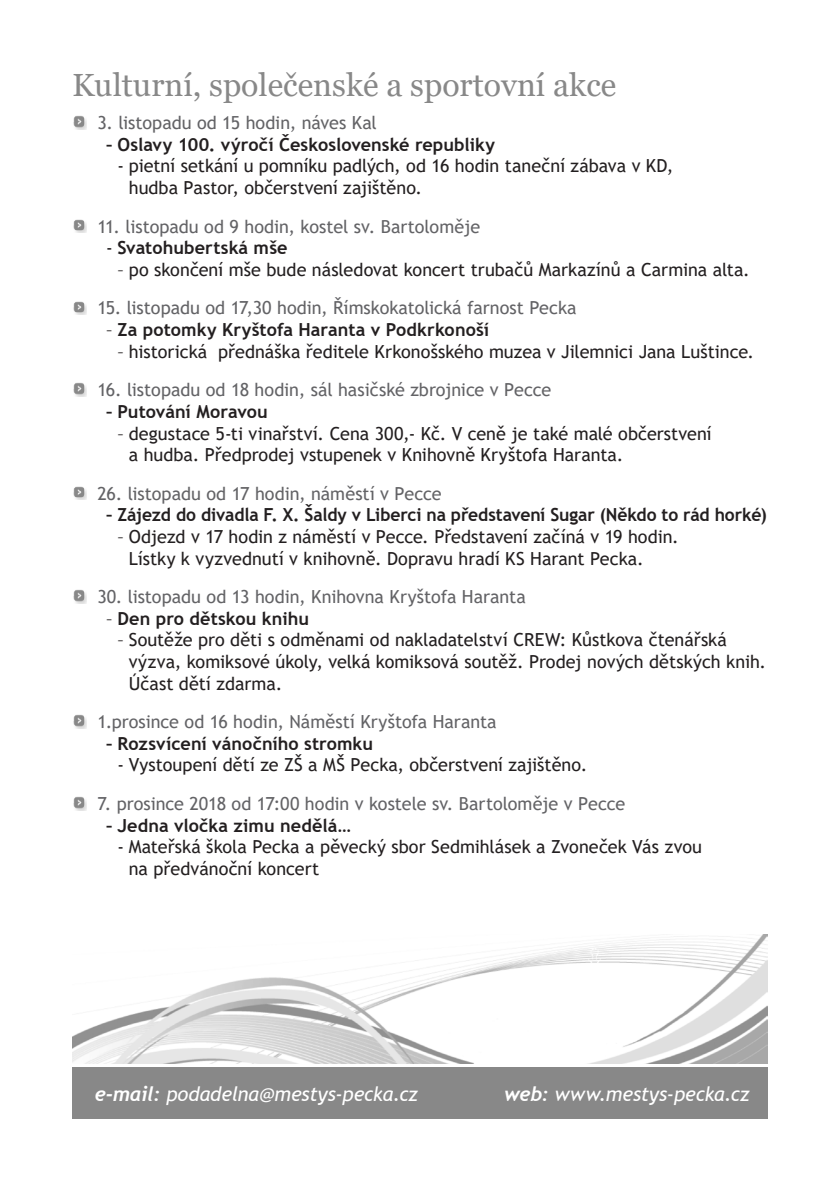
<style>
.page{position:relative;width:840px;height:1191px;background:#fff}
.page>*{position:absolute;margin:0;border:0;box-sizing:border-box;transform-origin:0 0}
.Nadpis_1{font:32px "Georgia";color:#888}
.Zahlavi_tabulky{font:italic 20px "Trebuchet MS";letter-spacing:-.005em;color:#fff}
.plesy{font:18px/21.6px "Trebuchet MS";color:#231f20}
.plesy-2{font:18px "Trebuchet MS";letter-spacing:-.005em;color:#636366}
.plesy-3{font:700 18px "Trebuchet MS";color:#231f20}
.s1{font-weight:400}
.s2{font-family:"Trebuchet";font-weight:700}
</style>
<div class="page">
<div style="left:72px;top:1068px;width:695px;height:51px;background:#888"></div>
<img style="left:73px;top:115px;width:13px;height:14px">
<img style="left:73px;top:219px;width:13px;height:14px">
<img style="left:73px;top:301px;width:13px;height:13px">
<img style="left:73px;top:382px;width:13px;height:14px">
<img style="left:73px;top:486px;width:13px;height:14px">
<img style="left:73px;top:589px;width:13px;height:14px">
<img style="left:73px;top:714px;width:13px;height:14px">
<img style="left:73px;top:796px;width:13px;height:14px">
<img style="left:72px;top:934px;width:695px;height:129px">
<p class="Nadpis_1" style="left:72px;top:66px;width:545px">Kulturní, společenské a sportovní akce</p>
<p class="plesy-2" style="left:97px;top:111px;width:281px">3. listopadu od 15 hodin, náves Kal</p>
<p class="plesy-3" style="left:106px;top:133px;width:390px">– Oslavy 100. výročí Československé republiky</p>
<p class="plesy" style="left:129px;top:155px;width:545px;text-indent:-11px">- pietní setkání u pomníku padlých, od 16 hodin taneční zábava v KD, hudba Pastor, občerstvení zajištěno.</p>
<p class="plesy-2" style="left:97px;top:215px;width:384px">11. listopadu od 9 hodin, kostel sv. Bartoloměje</p>
<p class="plesy-3" style="left:106px;top:237px;width:183px"><span class="s1">-</span> Svatohubertská mše</p>
<p class="plesy" style="left:117px;top:258px;width:633px">– po skončení mše bude následovat koncert trubačů Markazínů a Carmina alta.</p>
<p class="plesy-2" style="left:97px;top:297px;width:480px">15. listopadu od 17,30 hodin, Římskokatolická farnost Pecka</p>
<p class="plesy-3" style="left:106px;top:318px;width:384px"><span class="s1">–</span> Za potomky Kryštofa Haranta v Podkrkonoší</p>
<p class="plesy" style="left:117px;top:340px;width:637px">– historická přednáška ředitele Krkonošského muzea v Jilemnici Jana Luštince.</p>
<p class="plesy-2" style="left:97px;top:378px;width:455px">16. listopadu od 18 hodin, sál hasičské zbrojnice v Pecce</p>
<p class="plesy-3" style="left:106px;top:400px;width:163px">– Putování Moravou</p>
<p class="plesy" style="left:129px;top:422px;width:584px;text-indent:-11px">– degustace 5-ti vinařství. Cena 300,- Kč. V ceně je také malé občerstvení a hudba. Předprodej vstupenek v Knihovně Kryštofa Haranta.</p>
<p class="plesy-2" style="left:97px;top:482px;width:345px">26. listopadu od 17 hodin, náměstí v Pecce</p>
<p class="plesy-3" style="left:106px;top:504px;width:662px">– Zájezd do divadla F. X. Šaldy v Liberci na představení Sugar (Někdo to rád horké)</p>
<p class="plesy" style="left:129px;top:525px;width:551px;text-indent:-11px">– Odjezd v 17 hodin z náměstí v Pecce. Představení začíná v 19 hodin.<br>Lístky k vyzvednutí v knihovně. Dopravu hradí KS Harant Pecka.</p>
<p class="plesy-2" style="left:97px;top:585px;width:430px">30. listopadu od 13 hodin, Knihovna Kryštofa Haranta</p>
<p class="plesy-3" style="left:106px;top:607px;width:204px"><span class="s1">–</span> Den pro dětskou knihu</p>
<p class="plesy" style="left:129px;top:629px;width:638px;text-indent:-11px">– Soutěže pro děti s odměnami od nakladatelství CREW: Kůstkova čtenářská výzva, komiksové úkoly, velká komiksová soutěž. Prodej nových dětských knih.<br>Účast dětí zdarma.</p>
<p class="plesy-2" style="left:97px;top:710px;width:400px">1.prosince od 16 hodin, Náměstí Kryštofa Haranta</p>
<p class="plesy-3" style="left:106px;top:732px;width:268px">– Rozsvícení vánočního stromku</p>
<p class="plesy" style="left:117px;top:754px;width:471px">- Vystoupení dětí ze ZŠ a MŠ Pecka, občerstvení zajištěno.</p>
<p class="plesy-2" style="left:97px;top:792px;width:529px">7. prosince 2018 od 17:00 hodin v kostele sv. Bartoloměje v Pecce</p>
<p class="plesy-3" style="left:106px;top:814px;width:246px">– Jedna vločka zimu nedělá…</p>
<p class="plesy" style="left:129px;top:836px;width:574px;text-indent:-11px">- Mateřská škola Pecka a pěvecký sbor Sedmihlásek a Zvoneček Vás zvou na předvánoční koncert</p>
<p class="Zahlavi_tabulky" style="left:95px;top:1081px;width:325px"><span class="s2">e-mail:</span> podadelna@mestys-pecka.cz</p>
<p class="Zahlavi_tabulky" style="left:504px;top:1081px;width:246px"><span class="s2">web:</span> www.mestys-pecka.cz</p>
</div>
